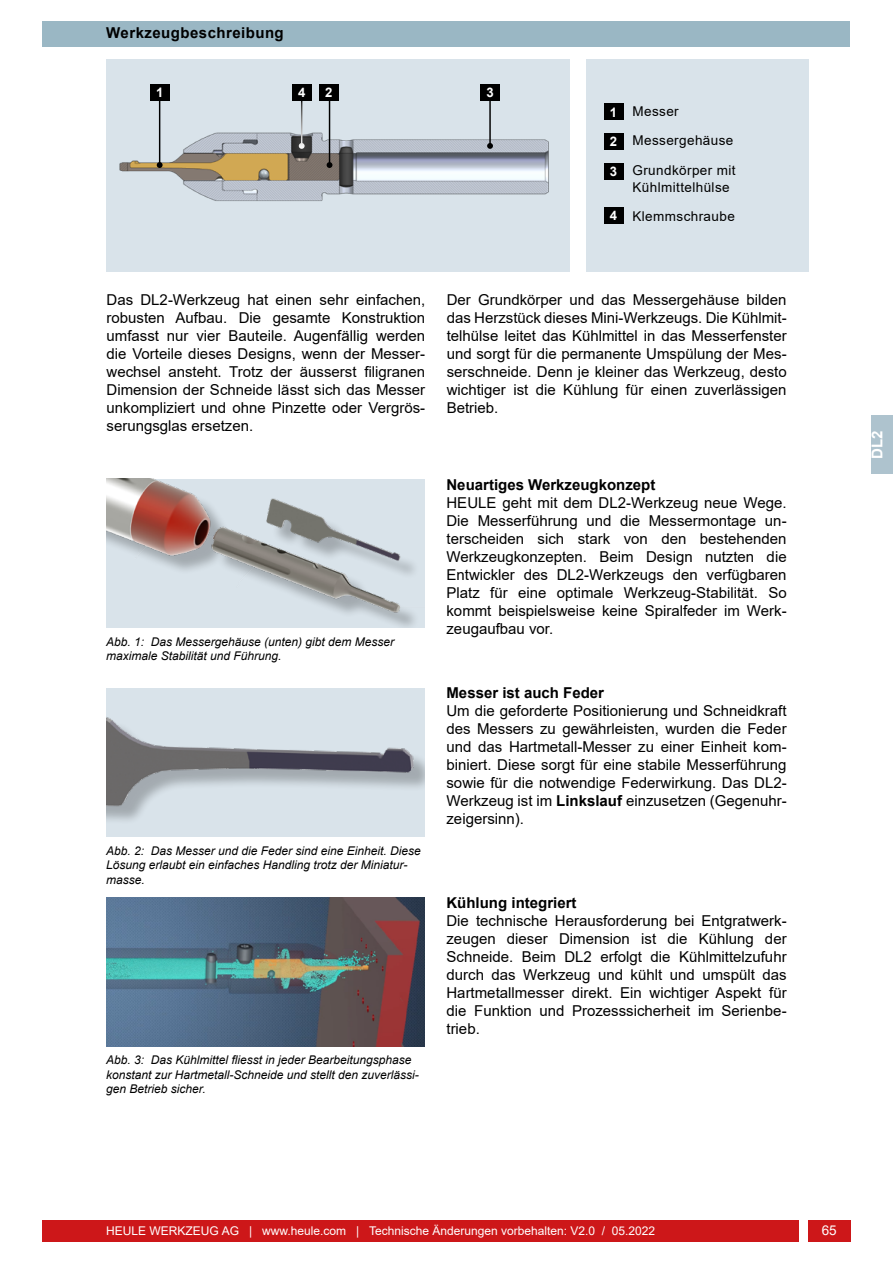
<style>
.page{position:relative;width:893px;height:1263px;background:#fff}
.page>*{position:absolute;margin:0;border:0;box-sizing:border-box;transform-origin:0 0}
.t1{font:15px/18px "Arial";color:#000;text-align:justify}
.t2{font:700 15px "Arial";color:#000}
.t3{font:700 15px "Arial";letter-spacing:.03em;color:#000}
.t4{font:700 15px "Arial";color:#fff}
.t5{font:13.5px/16.5px "Arial";letter-spacing:.03em;color:#000}
.t6{font:13.5px "Arial";color:#fff}
.t7{font:700 13.2px "Arial";color:#fff}
.t8{font:italic 12px/14.4px "Arial";color:#000}
.t9{font:12px "Arial";color:#fff}
.s1{font-weight:700}
</style>
<div class="page">
<div style="left:808px;top:1220px;width:42px;height:22px;background:#cd1719"></div>
<div style="left:43px;top:1220px;width:756px;height:22px;background:#cd1719"></div>
<div style="left:586px;top:59px;width:222px;height:213px;background:#d9e3ea"></div>
<img style="left:106px;top:63px;width:464px;height:209px">
<img style="left:106px;top:479px;width:319px;height:148px">
<div style="left:106px;top:688px;width:319px;height:149px;background:#d9e3ea"></div>
<div style="left:106px;top:716px;width:319px;height:108px;background:#000;opacity:.25"></div>
<img style="left:106px;top:716px;width:310px;height:103px">
<img style="left:106px;top:897px;width:319px;height:149px">
<div style="left:43px;top:21px;width:807px;height:26px;background:#9ab7c4"></div>
<div style="left:872px;top:415px;width:21px;height:59px;background:#aec3ce"></div>
<div style="left:604px;top:103px;width:19px;height:17px;background:#000"></div>
<div style="left:604px;top:133px;width:19px;height:17px;background:#000"></div>
<div style="left:604px;top:163px;width:19px;height:17px;background:#000"></div>
<div style="left:604px;top:207px;width:19px;height:16px;background:#000"></div>
<div style="left:150px;top:84px;width:19px;height:17px;background:#000"></div>
<div style="left:319px;top:84px;width:19px;height:17px;background:#000"></div>
<div style="left:292px;top:84px;width:19px;height:17px;background:#000"></div>
<div style="left:480px;top:84px;width:20px;height:17px;background:#000"></div>
<hr style="left:159px;top:99px;width:1px;height:66px;background:#000">
<svg style="left:157px;top:162px;width:6px;height:6px"></svg>
<hr style="left:329px;top:99px;width:1px;height:66px;background:#000">
<svg style="left:327px;top:162px;width:5px;height:6px"></svg>
<hr style="left:301px;top:99px;width:1px;height:47px;background:#fff">
<svg style="left:299px;top:143px;width:6px;height:6px"></svg>
<hr style="left:489px;top:99px;width:2px;height:47px;background:#000">
<svg style="left:487px;top:143px;width:6px;height:6px"></svg>
<p class="t3" style="left:106px;top:22px;width:179px">Werkzeugbeschreibung</p>
<p class="t7" style="left:156px;top:83px;width:9px">1</p>
<p class="t7" style="left:298px;top:83px;width:9px">4</p>
<p class="t7" style="left:325px;top:83px;width:9px">2</p>
<p class="t7" style="left:486px;top:83px;width:9px">3</p>
<p class="t7" style="left:610px;top:103px;width:9px">1</p>
<p class="t7" style="left:610px;top:132px;width:9px">2</p>
<p class="t7" style="left:610px;top:162px;width:9px">3</p>
<p class="t7" style="left:610px;top:206px;width:9px">4</p>
<p class="t5" style="left:632px;top:103px;width:48px">Messer</p>
<p class="t5" style="left:632px;top:132px;width:102px">Messergehäuse</p>
<p class="t5" style="left:632px;top:162px;width:105px">Grundkörper mit<br>Kühlmittelhülse</p>
<p class="t5" style="left:632px;top:208px;width:104px">Klemmschraube</p>
<p class="t1" style="left:107px;top:290px;width:320px">Das DL2-Werkzeug hat einen sehr einfachen, robusten Aufbau. Die gesamte Konstruktion umfasst nur vier Bauteile. Augenfällig werden die Vorteile dieses Designs, wenn der Messer&shy;wechsel ansteht. Trotz der äusserst filigranen Dimension der Schneide lässt sich das Messer unkompliziert und ohne Pinzette oder Vergrös&shy;serungsglas ersetzen.</p>
<p class="t1" style="left:447px;top:290px;width:341px">Der Grundkörper und das Messergehäuse bilden das Herzstück dieses Mini-Werkzeugs. Die Kühlmit&shy;telhülse leitet das Kühlmittel in das Messerfenster und sorgt für die permanente Umspülung der Mes&shy;serschneide. Denn je kleiner das Werkzeug, desto wichtiger ist die Kühlung für einen zuverlässigen Betrieb.</p>
<p class="t8" style="left:106px;top:634px;width:290px">Abb. 1: Das Messergehäuse (unten) gibt dem Messer maximale Stabilität und Führung.</p>
<p class="t8" style="left:106px;top:844px;width:316px">Abb. 2: Das Messer und die Feder sind eine Einheit. Diese<br>Lösung erlaubt ein einfaches Handling trotz der Miniatur&shy;masse.</p>
<p class="t8" style="left:106px;top:1053px;width:314px">Abb. 3: Das Kühlmittel fliesst in jeder Bearbeitungsphase konstant zur Hartmetall-Schneide und stellt den zuverlässi&shy;gen Betrieb sicher.</p>
<p class="t2" style="left:446px;top:474px;width:210px">Neuartiges Werkzeugkonzept</p>
<p class="t1" style="left:446px;top:493px;width:342px">HEULE geht mit dem DL2-Werkzeug neue Wege.<br>Die Messerführung und die Messermontage un&shy;terscheiden sich stark von den bestehenden Werkzeugkonzepten. Beim Design nutzten die Entwickler des DL2-Werkzeugs den verfügbaren Platz für eine optimale Werkzeug-Stabilität. So kommt beispielsweise keine Spiralfeder im Werk&shy;zeugaufbau vor.</p>
<p class="t2" style="left:446px;top:682px;width:159px">Messer ist auch Feder</p>
<p class="t1" style="left:446px;top:701px;width:342px">Um die geforderte Positionierung und Schneidkraft des Messers zu gewährleisten, wurden die Feder und das Hartmetall-Messer zu einer Einheit kom&shy;biniert. Diese sorgt für eine stabile Messerführung sowie für die notwendige Federwirkung. Das DL2- Werkzeug ist im <span class="s1">Linkslauf</span> einzusetzen (Gegenuhr&shy;zeigersinn).</p>
<p class="t2" style="left:446px;top:893px;width:132px">Kühlung integriert</p>
<p class="t1" style="left:446px;top:912px;width:342px">Die technische Herausforderung bei Entgratwerk&shy;zeugen dieser Dimension ist die Kühlung der Schneide. Beim DL2 erfolgt die Kühlmittelzufuhr durch das Werkzeug und kühlt und umspült das Hartmetallmesser direkt. Ein wichtiger Aspekt für die Funktion und Prozesssicherheit im Serienbe&shy;trieb.</p>
<p class="t4" style="left:867px;top:465px;width:43px;rotate:-90deg">SNAP</p>
<p class="t4" style="left:867px;top:459px;width:30px;rotate:-90deg">DL2</p>
<p class="t9" style="left:106px;top:1223px;width:550px">HEULE WERKZEUG AG | www.heule.com | Technische Änderungen vorbehalten: V2.0 / 05.2022</p>
<p class="t6" style="left:822px;top:1220px;width:17px">65</p>
</div>
